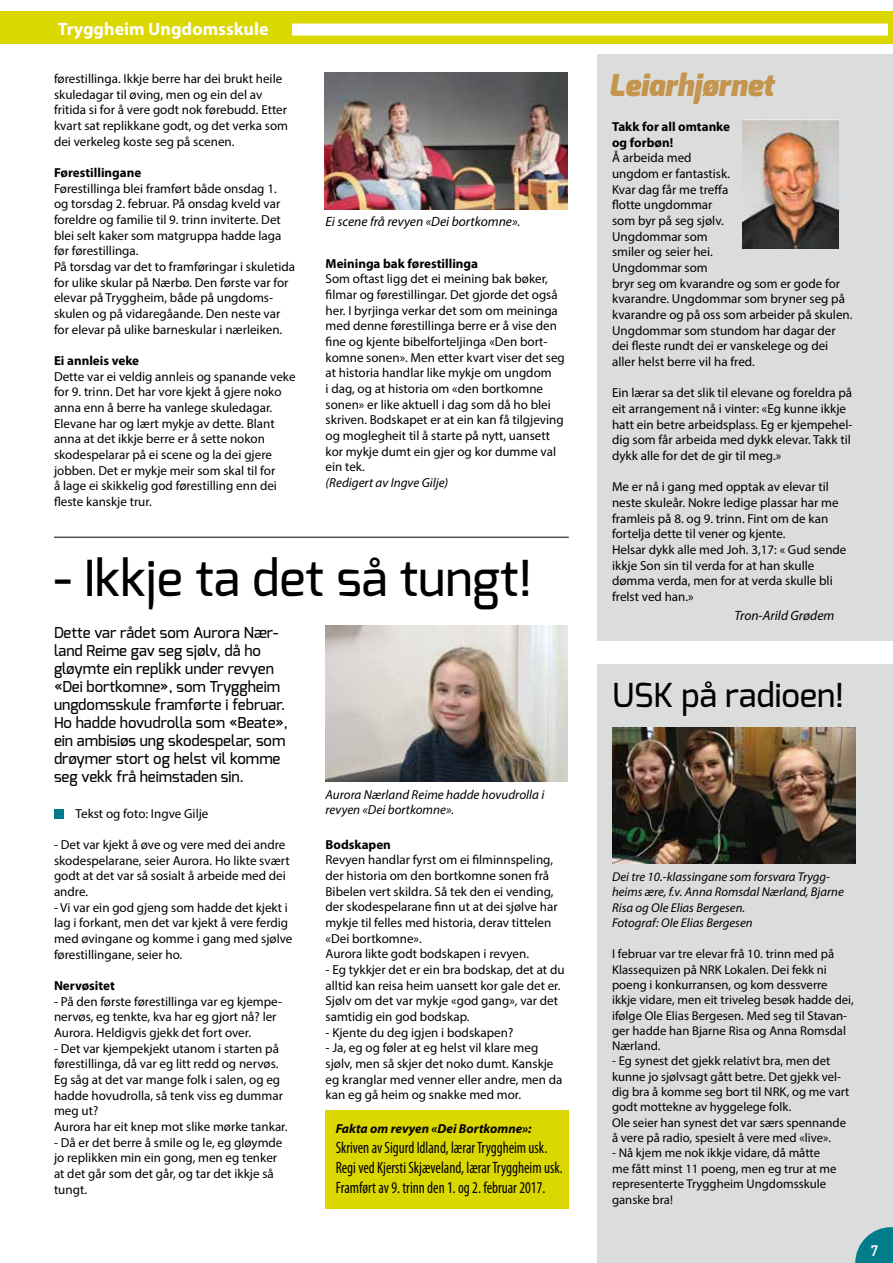
<style>
.page{position:relative;width:893px;height:1263px;background:#fff}
.page>*{position:absolute;margin:0;border:0;box-sizing:border-box;transform-origin:0 0}
.t1{font:500 49.5px "Exo";color:#000}
.t2{font:500 33px "Exo";color:#000}
.t3{font:italic 900 30px "Exo";color:#c5944d}
.t4{font:700 18px "Myriad Pro";color:#fff}
.t5{font:condensed 16.5px/19.8px "Myriad Pro";color:#000;scale:.91 1}
.t6{font:500 15px/18px "Exo";color:#000}
.t7{font:15px "DIN Mittelschrift";color:#fff}
.t8{font:italic 13.5px "Myriad Pro";color:#000}
.t9{font:13.05px/15.6px "Myriad Pro";color:#000}
.t10{font:700 13.05px/15.6px "Myriad Pro";color:#000}
.t11{font:italic 13.05px/15.6px "Myriad Pro";color:#000}
.t12{font:italic 700 13.05px "Myriad Pro";color:#000}
.t13{font:12.75px/15.3px "Myriad Pro";color:#000}
.t14{font:italic 12.75px/15.3px "Myriad Pro";color:#000}
</style>
<div class="page">
<div style="left:597px;top:664px;width:296px;height:599px;background:#dbdcdc"></div>
<div style="left:597px;top:54px;width:296px;height:587px;background:#dbdcdc"></div>
<svg style="left:855px;top:1227px;width:38px;height:36px"></svg>
<div style="left:0;top:11px;width:893px;height:33px;background:#dbd700"></div>
<div style="left:292px;top:24px;width:596px;height:12px;background:#fff"></div>
<img style="left:743px;top:119px;width:96px;height:130px">
<img style="left:612px;top:727px;width:243px;height:137px">
<img style="left:326px;top:626px;width:241px;height:155px">
<img style="left:324px;top:73px;width:243px;height:137px">
<hr style="left:54px;top:537px;width:515px;height:1px;background:#000">
<div style="left:54px;top:809px;width:10px;height:9px;background:#007c8b"></div>
<div style="left:326px;top:1111px;width:243px;height:98px;background:#dbd700"></div>
<h3 class="t4" style="left:58px;top:17px;width:212px">Tryggheim Ungdomsskule</h3>
<p class="t9" style="left:54px;top:71px;width:236px">førestillinga. Ikkje berre har dei brukt heile skuledagar til øving, men og ein del av fritida si for å vere godt nok førebudd. Etter kvart sat replikkane godt, og det verka som dei verkeleg koste seg på scenen.</p>
<p class="t10" style="left:54px;top:164px;width:89px">Førestillingane</p>
<p class="t9" style="left:54px;top:180px;width:243px">Førestillinga blei framført både onsdag 1.<br>og torsdag 2. februar. På onsdag kveld var foreldre og familie til 9. trinn inviterte. Det blei selt kaker som matgruppa hadde laga før førestillinga.<br>På torsdag var det to framføringar i skuletida for ulike skular på Nærbø. Den første var for elevar på Tryggheim, både på ungdoms&shy;skulen og på vidaregåande. Den neste var for elevar på ulike barneskular i nærleiken.</p>
<p class="t10" style="left:54px;top:352px;width:87px">Ei annleis veke</p>
<p class="t9" style="left:54px;top:368px;width:243px">Dette var ei veldig annleis og spanande veke for 9. trinn. Det har vore kjekt å gjere noko anna enn å berre ha vanlege skuledagar.<br>Elevane har og lært mykje av dette. Blant anna at det ikkje berre er å sette nokon skodespelarar på ei scene og la dei gjere jobben. Det er mykje meir som skal til for<br>å lage ei skikkelig god førestilling enn dei fleste kanskje trur.</p>
<p class="t8" style="left:326px;top:213px;width:196px">Ei scene frå revyen «Dei bortkomne».</p>
<p class="t10" style="left:326px;top:255px;width:154px">Meininga bak førestillinga</p>
<p class="t9" style="left:326px;top:271px;width:241px">Som oftast ligg det ei meining bak bøker, filmar og førestillingar. Det gjorde det også her. I byrjinga verkar det som om meininga med denne førestillinga berre er å vise den fine og kjente bibelforteljinga «Den bort&shy;komne sonen». Men etter kvart viser det seg at historia handlar like mykje om ungdom<br>i dag, og at historia om «den bortkomne sonen» er like aktuell i dag som då ho blei skriven. Bodskapet er at ein kan få tilgjeving og moglegheit til å starte på nytt, uansett kor mykje dumt ein gjer og kor dumme val ein tek.</p>
<p class="t11" style="left:326px;top:475px;width:124px">(Redigert av Ingve Gilje)</p>
<h1 class="t1" style="left:54px;top:547px;width:480px">- Ikkje ta det så tungt!</h1>
<p class="t6" style="left:54px;top:623px;width:235px">Dette var rådet som Aurora Nær&shy;land Reime gav seg sjølv, då ho gløymte ein replikk under revyen «Dei bortkomne», som Tryggheim ungdomsskule framførte i februar.<br>Ho hadde hovudrolla som «Beate», ein ambisiøs ung skodespelar, som drøymer stort og helst vil komme seg vekk frå heimstaden sin.</p>
<p class="t11" style="left:326px;top:786px;width:220px">Aurora Nærland Reime hadde hovudrolla i revyen «Dei bortkomne».</p>
<p class="t10" style="left:326px;top:836px;width:67px">Bodskapen</p>
<p class="t9" style="left:326px;top:852px;width:234px">Revyen handlar fyrst om ei filminnspeling, der historia om den bortkomne sonen frå Bibelen vert skildra. Så tek den ei vending, der skodespelarane finn ut at dei sjølve har mykje til felles med historia, derav tittelen «Dei bortkomne».<br>Aurora likte godt bodskapen i revyen.</p>
<p class="t9" style="left:326px;top:961px;width:241px">- Eg tykkjer det er ein bra bodskap, det at du alltid kan reisa heim uansett kor gale det er.<br>Sjølv om det var mykje «god gang», var det samtidig ein god bodskap.</p>
<p class="t9" style="left:326px;top:1024px;width:189px">- Kjente du deg igjen i bodskapen?</p>
<p class="t9" style="left:326px;top:1040px;width:238px">- Ja, eg og føler at eg helst vil klare meg sjølv, men så skjer det noko dumt. Kanskje eg kranglar med venner eller andre, men da kan eg gå heim og snakke med mor.</p>
<p class="t9" style="left:76px;top:805px;width:134px">Tekst og foto: Ingve Gilje</p>
<p class="t9" style="left:54px;top:837px;width:237px">- Det var kjekt å øve og vere med dei andre skodespelarane, seier Aurora. Ho likte svært godt at det var så sosialt å arbeide med dei andre.</p>
<p class="t9" style="left:54px;top:899px;width:240px">- Vi var ein god gjeng som hadde det kjekt i lag i forkant, men det var kjekt å vere ferdig med øvingane og komme i gang med sjølve førestillingane, seier ho.</p>
<p class="t10" style="left:54px;top:977px;width:62px">Nervøsitet</p>
<p class="t9" style="left:54px;top:993px;width:230px">- På den første førestillinga var eg kjempe&shy;nervøs, eg tenkte, kva har eg gjort nå? ler<br>Aurora. Heldigvis gjekk det fort over.</p>
<p class="t9" style="left:54px;top:1040px;width:235px">- Det var kjempekjekt utanom i starten på førestillinga, då var eg litt redd og nervøs.<br>Eg såg at det var mange folk i salen, og eg hadde hovudrolla, så tenk viss eg dummar meg ut?<br>Aurora har eit knep mot slike mørke tankar.</p>
<p class="t9" style="left:54px;top:1134px;width:230px">- Då er det berre å smile og le, eg gløymde jo replikken min ein gong, men eg tenker at det går som det går, og tar det ikkje så tungt.</p>
<p class="t12" style="left:336px;top:1120px;width:197px">Fakta om revyen «Dei Bortkomne»:</p>
<p class="t5" style="left:336px;top:1138px;width:251px">Skriven av Sigurd Idland, lærar Tryggheim usk.<br>Regi ved Kjersti Skjæveland, lærar Tryggheim usk.<br>Framført av 9. trinn den 1. og 2. februar 2017.</p>
<h3 class="t3" style="left:609px;top:66px;width:166px">Leiarhjørnet</h3>
<p class="t10" style="left:612px;top:118px;width:120px">Takk for all omtanke og forbøn!</p>
<p class="t9" style="left:612px;top:150px;width:242px">Å arbeida med<br>ungdom er fantastisk.<br>Kvar dag får me treffa<br>flotte ungdommar<br>som byr på seg sjølv.<br>Ungdommar som<br>smiler og seier hei.<br>Ungdommar som<br>bryr seg om kvarandre og som er gode for kvarandre. Ungdommar som bryner seg på kvarandre og på oss som arbeider på skulen.<br>Ungdommar som stundom har dagar der dei fleste rundt dei er vanskelege og dei aller helst berre vil ha fred.</p>
<p class="t9" style="left:612px;top:385px;width:242px">Ein lærar sa det slik til elevane og foreldra på eit arrangement nå i vinter: «Eg kunne ikkje hatt ein betre arbeidsplass. Eg er kjempehel&shy;dig som får arbeida med dykk elevar. Takk til dykk alle for det de gir til meg.»</p>
<p class="t9" style="left:612px;top:479px;width:236px">Me er nå i gang med opptak av elevar til neste skuleår. Nokre ledige plassar har me framleis på 8. og 9. trinn. Fint om de kan fortelja dette til vener og kjente.<br>Helsar dykk alle med Joh. 3,17: « Gud sende ikkje Son sin til verda for at han skulle dømma verda, men for at verda skulle bli frelst ved han.»</p>
<p class="t8" style="left:734px;top:607px;width:101px">Tron-Arild Grødem</p>
<h2 class="t2" style="left:612px;top:674px;width:233px">USK på radioen!</h2>
<p class="t14" style="left:612px;top:869px;width:233px">Dei tre 10.-klassingane som forsvara Trygg&shy;heims ære, f.v. Anna Romsdal Nærland, Bjarne Risa og Ole Elias Bergesen.<br>Fotograf: Ole Elias Bergesen</p>
<p class="t13" style="left:612px;top:946px;width:243px">I februar var tre elevar frå 10. trinn med på Klassequizen på NRK Lokalen. Dei fekk ni poeng i konkurransen, og kom dessverre ikkje vidare, men eit triveleg besøk hadde dei, ifølge Ole Elias Bergesen. Med seg til Stavan&shy;ger hadde han Bjarne Risa og Anna Romsdal Nærland.</p>
<p class="t13" style="left:612px;top:1053px;width:239px">- Eg synest det gjekk relativt bra, men det kunne jo sjølvsagt gått betre. Det gjekk vel&shy;dig bra å komme seg bort til NRK, og me vart godt mottekne av hyggelege folk.<br>Ole seier han synest det var særs spennande å vere på radio, spesielt å vere med «live».</p>
<p class="t13" style="left:612px;top:1145px;width:226px">- Nå kjem me nok ikkje vidare, då måtte me fått minst 11 poeng, men eg trur at me representerte Tryggheim Ungdomsskule ganske bra!</p>
<p class="t7" style="left:871px;top:1242px;width:9px">7</p>
</div>
